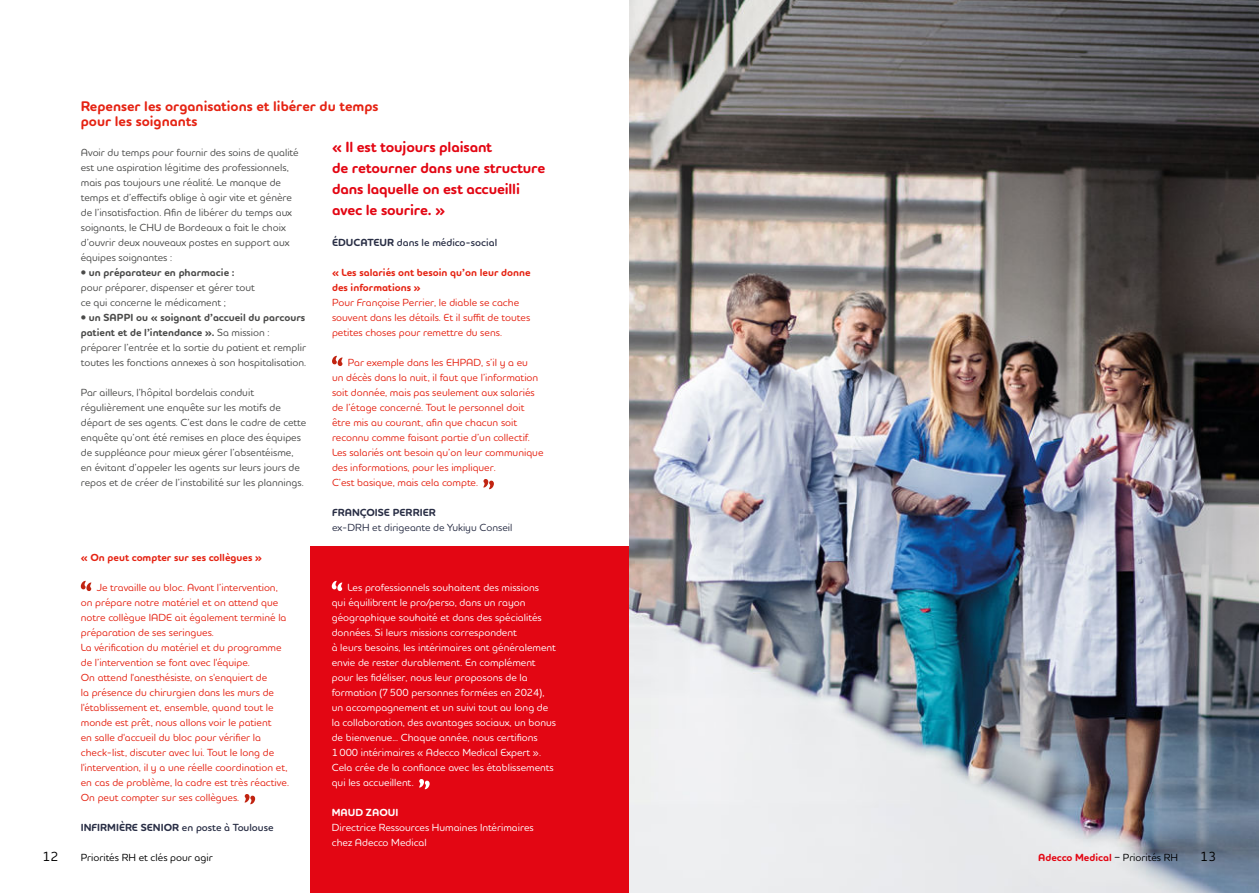
<style>
.page{position:relative;width:1259px;height:893px;background:#fff}
.page>*{position:absolute;margin:0;border:0;box-sizing:border-box;transform-origin:0 0}
.t1{font:700 15px/21px "Houschka Head";letter-spacing:-.01em;color:#e30613}
.t2{font:700 14.25px/15px "Houschka Head";color:#e52313}
.t3{font:500 13.5px "Houschka Head";color:#000}
.t4{font:500 10.5px/15px "Houschka Head";color:#e52313}
.t5{font:500 10.5px/15px "Houschka Head";color:#4a4a49}
.t6{font:500 10.5px/15px "Houschka Head";color:#fff}
.t7{font:700 10.5px/15px "Houschka Head";color:#e52313}
.t8{font:700 10.5px "Houschka Head";color:#292e45}
.t9{font:500 10.5px "Houschka Head";color:#292e45}
.t10{font:600 10.5px "Houschka Head";color:#292e45}
.t11{font:700 10.5px "Houschka Head";color:#4a4a49}
.t12{font:500 10.5px "Houschka Head";color:#000}
.t13{font:700 10.5px "Houschka Head";color:#e30613}
.t14{font:700 10.5px "Houschka Head";color:#fff}
.s1{font-weight:700}
.s2{font-weight:600}
.s3{font-weight:500;color:#000}
</style>
<div class="page">
<svg style="left:81px;top:581px;width:10px;height:10px"></svg>
<svg style="left:245px;top:794px;width:10px;height:10px"></svg>
<div style="left:310px;top:546px;width:319px;height:347px;background:#e30613"></div>
<svg style="left:332px;top:581px;width:10px;height:10px"></svg>
<svg style="left:419px;top:779px;width:10px;height:10px"></svg>
<svg style="left:332px;top:356px;width:10px;height:10px"></svg>
<svg style="left:483px;top:479px;width:11px;height:10px"></svg>
<img style="left:629px;top:0;width:630px;height:893px">
<h2 class="t2" style="left:81px;top:98px;width:299px">Repenser les organisations et libérer du temps pour les soignants</h2>
<p class="t5" style="left:81px;top:145px;width:219px">Avoir du temps pour fournir des soins de qualité est une aspiration légitime des professionnels, mais pas toujours une réalité. Le manque de temps et d’effectifs oblige à agir vite et génère de l’insatisfaction. Afin de libérer du temps aux soignants, le CHU de Bordeaux a fait le choix d’ouvrir deux nouveaux postes en support aux équipes soignantes :</p>
<p class="t11" style="left:81px;top:266px;width:155px">• un préparateur en pharmacie :</p>
<p class="t5" style="left:81px;top:280px;width:175px">pour préparer, dispenser et gérer tout ce qui concerne le médicament ;</p>
<p class="t5" style="left:81px;top:310px;width:227px"><span class="s1">• un SAPPI ou « soignant d’accueil du parcours patient et de l’intendance ».</span> Sa mission : préparer l’entrée et la sortie du patient et remplir toutes les fonctions annexes à son hospitalisation.</p>
<p class="t5" style="left:81px;top:385px;width:227px">Par ailleurs, l’hôpital bordelais conduit régulièrement une enquête sur les motifs de départ de ses agents. C’est dans le cadre de cette enquête qu’ont été remises en place des équipes de suppléance pour mieux gérer l’absentéisme, en évitant d’appeler les agents sur leurs jours de repos et de créer de l’instabilité sur les plannings.</p>
<h1 class="t1" style="left:332px;top:136px;width:215px">« Il est toujours plaisant<br>de retourner dans une structure dans laquelle on est accueilli avec le sourire. »</h1>
<p class="t10" style="left:332px;top:238px;width:167px"><span class="s1">ÉDUCATEUR</span> dans le médico-social</p>
<p class="t7" style="left:332px;top:265px;width:200px">« Les salariés ont besoin qu’on leur donne des informations »</p>
<p class="t4" style="left:332px;top:295px;width:200px">Pour Françoise Perrier, le diable se cache souvent dans les détails. Et il suffit de toutes petites choses pour remettre du sens.</p>
<p class="t4" style="left:332px;top:355px;width:213px;text-indent:16px">Par exemple dans les EHPAD, s’il y a eu<br>un décès dans la nuit, il faut que l’information soit donnée, mais pas seulement aux salariés de l’étage concerné. Tout le personnel doit être mis au courant, afin que chacun soit reconnu comme faisant partie d’un collectif.<br>Les salariés ont besoin qu’on leur communique des informations, pour les impliquer.<br>C’est basique, mais cela compte.</p>
<p class="t8" style="left:332px;top:506px;width:105px">FRANÇOISE PERRIER</p>
<p class="t9" style="left:332px;top:521px;width:182px">ex-DRH et dirigeante de Yukiyu Conseil</p>
<p class="t7" style="left:81px;top:550px;width:183px">« On peut compter sur ses collègues »</p>
<p class="t4" style="left:81px;top:580px;width:210px;text-indent:16px">Je travaille au bloc. Avant l’intervention, on prépare notre matériel et on attend que notre collègue IADE ait également terminé la préparation de ses seringues.<br>La vérification du matériel et du programme de l’intervention se font avec l'équipe.<br>On attend l'anesthésiste, on s'enquiert de<br>la présence du chirurgien dans les murs de l'établissement et, ensemble, quand tout le monde est prêt, nous allons voir le patient<br>en salle d'accueil du bloc pour vérifier la check-list, discuter avec lui. Tout le long de l'intervention, il y a une réelle coordination et, en cas de problème, la cadre est très réactive.<br>On peut compter sur ses collègues.</p>
<p class="t8" style="left:81px;top:821px;width:194px">INFIRMIÈRE SENIOR <span class="s2">en poste à Toulouse</span></p>
<p class="t6" style="left:332px;top:580px;width:226px;text-indent:16px">Les professionnels souhaitent des missions<br>qui équilibrent le pro/perso, dans un rayon géographique souhaité et dans des spécialités données. Si leurs missions correspondent<br>à leurs besoins, les intérimaires ont généralement envie de rester durablement. En complément pour les fidéliser, nous leur proposons de la formation (7 500 personnes formées en 2024), un accompagnement et un suivi tout au long de la collaboration, des avantages sociaux, un bonus de bienvenue... Chaque année, nous certifions<br>1 000 intérimaires « Adecco Medical Expert ».<br>Cela crée de la confiance avec les établissements qui les accueillent.</p>
<p class="t14" style="left:332px;top:806px;width:68px">MAUD ZAOUI</p>
<p class="t6" style="left:332px;top:820px;width:204px">Directrice Ressources Humaines Intérimaires chez Adecco Medical</p>
<p class="t3" style="left:43px;top:848px;width:18px">12</p>
<p class="t12" style="left:81px;top:853px;width:133px">Priorités RH et clés pour agir</p>
<p class="t13" style="left:1038px;top:851px;width:142px">Adecco Medical <span class="s3">− Priorités RH</span></p>
<p class="t3" style="left:1200px;top:848px;width:18px">13</p>
</div>
